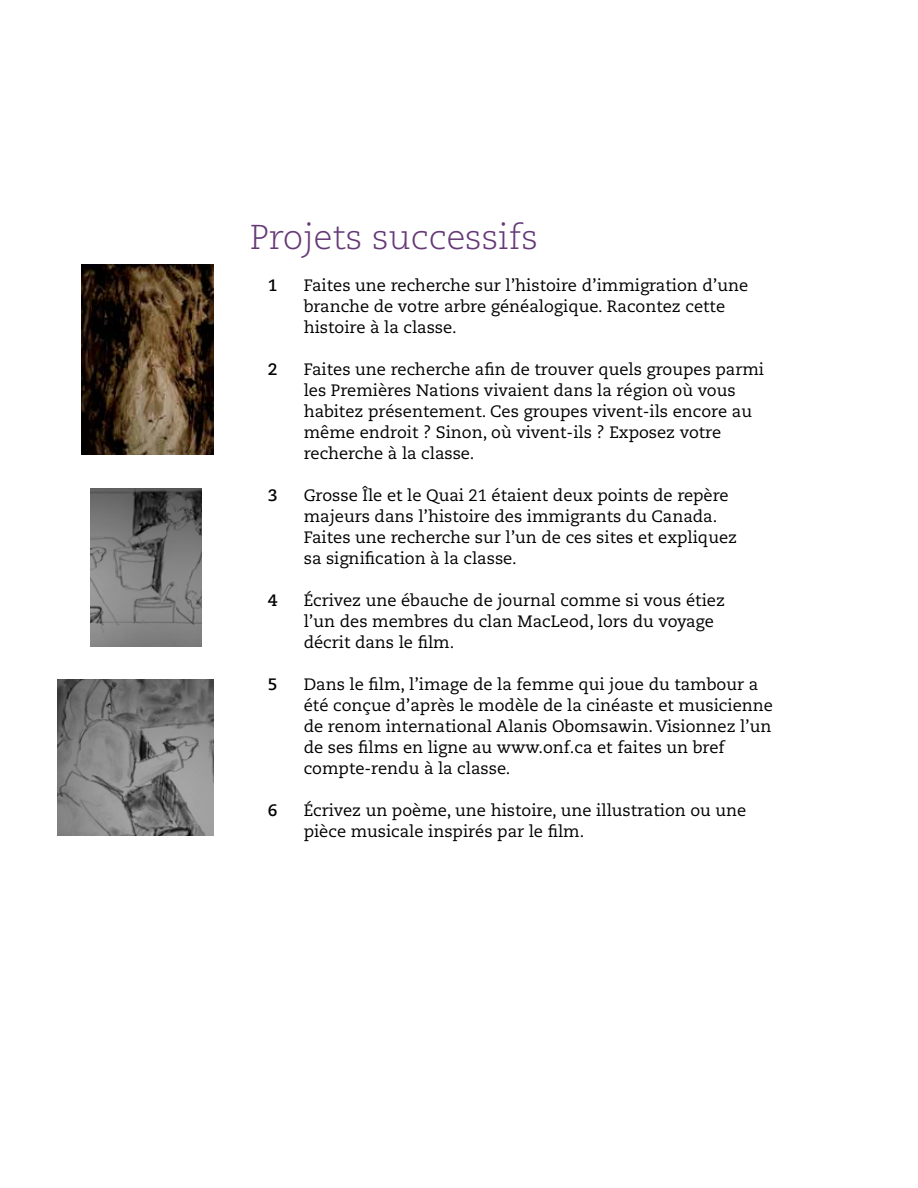
<style>
.page{position:relative;width:918px;height:1188px;background:#fff}
.page>*{position:absolute;margin:0;border:0;box-sizing:border-box;transform-origin:0 0}
.t1{font:300 34.5px "Caecilia";color:#653976}
.t2{font:16.5px/21px "Caecilia";color:#000}
.t3{font:700 16.5px "Caecilia";color:#000}
</style>
<div class="page">
<img style="left:82px;top:265px;width:132px;height:190px">
<img style="left:58px;top:680px;width:156px;height:155px">
<img style="left:90px;top:488px;width:112px;height:159px">
<h1 class="t1" style="left:250px;top:218px;width:290px">Projets successifs</h1>
<p class="t3" style="left:268px;top:276px;width:11px">1</p>
<p class="t2" style="left:304px;top:275px;width:446px">Faites une recherche sur l’histoire d’immigration d’une branche de votre arbre généalogique. Racontez cette histoire à la classe.</p>
<p class="t3" style="left:268px;top:360px;width:11px">2</p>
<p class="t2" style="left:304px;top:359px;width:462px">Faites une recherche afin de trouver quels groupes parmi les Premières Nations vivaient dans la région où vous habitez présentement. Ces groupes vivent-ils encore au même endroit ? Sinon, où vivent-ils ? Exposez votre recherche à la classe.</p>
<p class="t3" style="left:268px;top:486px;width:11px">3</p>
<p class="t2" style="left:304px;top:485px;width:435px">Grosse Île et le Quai 21 étaient deux points de repère majeurs dans l’histoire des immigrants du Canada.<br>Faites une recherche sur l’un de ces sites et expliquez sa signification à la classe.</p>
<p class="t3" style="left:268px;top:591px;width:11px">4</p>
<p class="t2" style="left:304px;top:590px;width:423px">Écrivez une ébauche de journal comme si vous étiez l’un des membres du clan MacLeod, lors du voyage décrit dans le film.</p>
<p class="t3" style="left:268px;top:675px;width:11px">5</p>
<p class="t2" style="left:304px;top:674px;width:471px">Dans le film, l’image de la femme qui joue du tambour a été conçue d’après le modèle de la cinéaste et musicienne de renom international Alanis Obomsawin. Visionnez l’un de ses films en ligne au www.onf.ca et faites un bref compte-rendu à la classe.</p>
<p class="t3" style="left:268px;top:801px;width:11px">6</p>
<p class="t2" style="left:304px;top:800px;width:444px">Écrivez un poème, une histoire, une illustration ou une pièce musicale inspirés par le film.</p>
</div>
